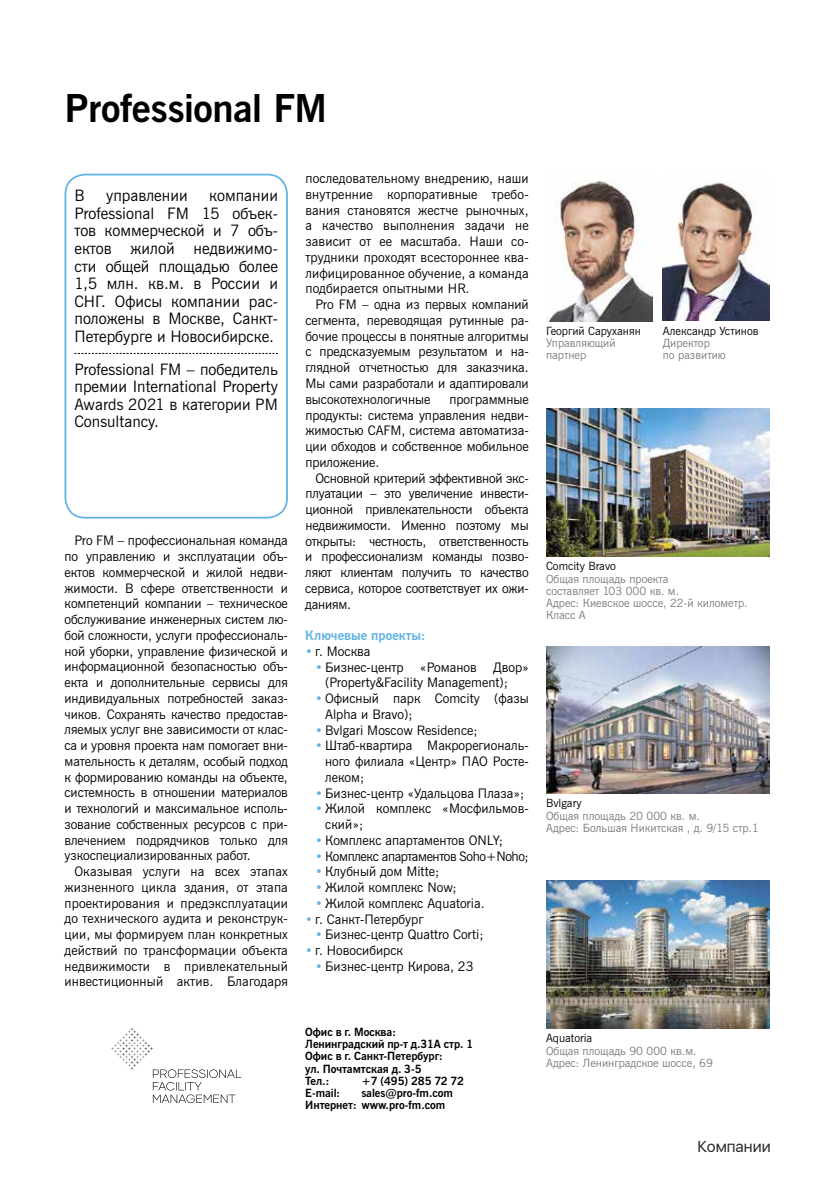
<style>
.page{position:relative;width:834px;height:1191px;background:#fff}
.page>*{position:absolute;margin:0;border:0;box-sizing:border-box;transform-origin:0 0}
.t1{font:38.5px "News Gothic C Bd BT";letter-spacing:-.01em;color:#000}
.t2{font:15.75px/17.5px "News Gothic CBT";color:#000;text-align:justify}
.t3{font:15.75px "SFUI Display";color:#292929}
.t4{font:13.12px/15.8px "News Gothic CBT";color:#000;text-align:justify}
.t5{font:13.12px "News Gothic CBT";letter-spacing:-.03em;color:#000}
.t6{font:13.12px "News Gothic C Bd BT";color:#61b2e4}
.t7{font:11.38px/12.2px "News Gothic CBT";color:#7c7c7c}
.t8{font:11.38px/12.2px "News Gothic C Bd BT";letter-spacing:-.005em;color:#000}
.t9{font:11.38px "News Gothic CBT";color:#000}
.s1{color:#61b2e4}
</style>
<div class="page">
<img style="left:546px;top:409px;width:223px;height:147px">
<img style="left:546px;top:646px;width:223px;height:147px">
<img style="left:547px;top:181px;width:105px;height:140px">
<img style="left:546px;top:881px;width:223px;height:147px">
<svg style="left:111px;top:1027px;width:130px;height:76px"></svg>
<img style="left:662px;top:182px;width:107px;height:139px">
<svg style="left:74px;top:353px;width:204px;height:1px"></svg>
<div style="left:64px;top:174px;width:224px;height:344px;border:2px solid #61b2e4;border-radius:20px"></div>
<h1 class="t1" style="left:64px;top:85px;width:264px">Professional FM</h1>
<p class="t2" style="left:74px;top:187px;width:12px">В</p>
<p class="t2" style="left:106px;top:187px;width:83px">управлении</p>
<p class="t2" style="left:74px;top:187px;width:205px;text-indent:135px">компании Professional FM 15 объек&shy;тов коммерческой и 7 объ&shy;ектов жилой недвижимо&shy;сти общей площадью более 1,5 млн. кв.м. в России и СНГ. Офисы компании рас&shy;положены в Москве, Санкт-Петербурге и Новосибирске.</p>
<p class="t2" style="left:74px;top:360px;width:205px">Professional FM – победитель премии International Property Awards 2021 в категории PM Consultancy.</p>
<p class="t4" style="left:64px;top:532px;width:225px;text-indent:10px">Pro FM – профессиональная команда по управлению и эксплуатации объ&shy;ектов коммерческой и жилой недви&shy;жимости. В сфере ответственности и компетенций компании – техническое обслуживание инженерных систем лю&shy;бой сложности, услуги профессиональ&shy;ной уборки, управление физической и информационной безопасностью объ&shy;екта и дополнительные сервисы для индивидуальных потребностей заказ&shy;чиков. Сохранять качество предостав&shy;ляемых услуг вне зависимости от клас&shy;са и уровня проекта нам помогает вни&shy;мательность к деталям, особый подход к формированию команды на объекте, системность в отношении материалов и технологий и максимальное исполь&shy;зование собственных ресурсов с при&shy;влечением подрядчиков только для узкоспециализированных работ.</p>
<p class="t4" style="left:64px;top:863px;width:225px;text-indent:10px">Оказывая услуги на всех этапах жизненного цикла здания, от этапа проектирования и предэксплуатации до технического аудита и реконструк&shy;ции, мы формируем план конкретных действий по трансформации объекта недвижимости в привлекательный инвестиционный актив. Благодаря</p>
<p class="t4" style="left:305px;top:170px;width:225px">последовательному внедрению, наши внутренние корпоративные требо&shy;вания становятся жестче рыночных, а качество выполнения задачи не зависит от ее масштаба. Наши со&shy;трудники проходят всестороннее ква&shy;лифицированное обучение, а команда подбирается опытными HR.</p>
<p class="t4" style="left:305px;top:296px;width:225px;text-indent:10px">Pro FM – одна из первых компаний сегмента, переводящая рутинные ра&shy;бочие процессы в понятные алгоритмы с предсказуемым результатом и на&shy;глядной отчетностью для заказчика.<br>Мы сами разработали и адаптировали высокотехнологичные</p>
<p class="t4" style="left:305px;top:391px;width:225px;text-indent:144px">программные продукты: система управления недви&shy;жимостью CAFM, система автоматиза&shy;ции обходов и собственное мобильное приложение.</p>
<p class="t4" style="left:305px;top:470px;width:225px;text-indent:10px">Основной критерий эффективной экс&shy;плуатации – это увеличение инвести&shy;ционной привлекательности объекта недвижимости. Именно поэтому мы открыты: честность, ответственность и профессионализм команды позво&shy;ляют клиентам получить то качество сервиса, которое соответствует их ожи&shy;даниям.</p>
<p class="t6" style="left:305px;top:627px;width:121px">Ключевые проекты:</p>
<p class="t4" style="left:305px;top:643px;width:67px"><span class="s1">•</span> г. Москва</p>
<p class="t4" style="left:315px;top:659px;width:90px"><span class="s1">•</span> Бизнес-центр</p>
<p class="t4" style="left:420px;top:659px;width:58px">«Романов</p>
<p class="t4" style="left:325px;top:659px;width:205px;text-indent:168px">Двор» (Property&amp;Facility Management);</p>
<p class="t4" style="left:325px;top:690px;width:205px;text-indent:-10px"><span class="s1">•</span> Офисный парк Comcity (фазы<br>Alpha и Bravo);</p>
<p class="t4" style="left:315px;top:722px;width:164px"><span class="s1">•</span> Bvlgari Moscow Residence;</p>
<p class="t4" style="left:325px;top:737px;width:205px;text-indent:-10px"><span class="s1">•</span> Штаб-квартира Макрорегиональ&shy;ного филиала «Центр» ПАО Росте&shy;леком;</p>
<p class="t4" style="left:315px;top:785px;width:210px"><span class="s1">•</span> Бизнес-центр «Удальцова Плаза»;</p>
<p class="t4" style="left:325px;top:800px;width:205px;text-indent:-10px"><span class="s1">•</span> Жилой комплекс «Мосфильмов&shy;ский»;</p>
<p class="t4" style="left:315px;top:832px;width:189px"><span class="s1">•</span> Комплекс апартаментов ONLY;</p>
<p class="t5" style="left:315px;top:848px;width:215px"><span class="s1">•</span> Комплекс апартаментов Soho+Noho;</p>
<p class="t4" style="left:315px;top:863px;width:125px"><span class="s1">•</span> Клубный дом Mitte;</p>
<p class="t4" style="left:315px;top:879px;width:143px"><span class="s1">•</span> Жилой комплекс Now;</p>
<p class="t4" style="left:315px;top:895px;width:171px"><span class="s1">•</span> Жилой комплекс Aquatoria.</p>
<p class="t4" style="left:305px;top:911px;width:119px"><span class="s1">•</span> г. Санкт-Петербург</p>
<p class="t4" style="left:315px;top:926px;width:170px"><span class="s1">•</span> Бизнес-центр Quattro Corti;</p>
<p class="t4" style="left:305px;top:942px;width:99px"><span class="s1">•</span> г. Новосибирск</p>
<p class="t4" style="left:315px;top:958px;width:160px"><span class="s1">•</span> Бизнес-центр Кирова, 23</p>
<p class="t8" style="left:305px;top:1025px;width:169px">Офис в г. Москва:<br>Ленинградский пр-т д.31А стр. 1<br>Офис в г. Санкт-Петербург:<br>ул. Почтамтская д. 3-5<br>Тел.:</p>
<p class="t8" style="left:361px;top:1074px;width:104px">+7 (495) 285 72 72</p>
<p class="t8" style="left:305px;top:1087px;width:149px;text-indent:56px">sales@pro-fm.com<br>Интернет: www.pro-fm.com</p>
<p class="t8" style="left:305px;top:1087px;width:36px">E-mail:</p>
<p class="t9" style="left:546px;top:324px;width:96px">Георгий Саруханян</p>
<p class="t7" style="left:546px;top:337px;width:71px">Управляющий партнер</p>
<p class="t9" style="left:662px;top:324px;width:97px">Александр Устинов</p>
<p class="t7" style="left:662px;top:337px;width:65px">Директор<br>по развитию</p>
<p class="t9" style="left:546px;top:559px;width:71px">Comcity Bravo</p>
<p class="t7" style="left:546px;top:572px;width:203px">Общая площадь проекта<br>составляет 103 000 кв. м.<br>Адрес: Киевское шоссе, 22-й километр.<br>Класс А</p>
<p class="t9" style="left:546px;top:796px;width:37px">Bvlgary</p>
<p class="t7" style="left:546px;top:809px;width:214px">Общая площадь 20 000 кв. м.<br>Адрес: Большая Никитская , д. 9/15 стр.1</p>
<p class="t9" style="left:546px;top:1031px;width:48px">Aquatoria</p>
<p class="t7" style="left:546px;top:1044px;width:168px">Общая площадь 90 000 кв.м.<br>Адрес: Ленинградское шоссе, 69</p>
<p class="t3" style="left:697px;top:1135px;width:75px">Компании</p>
</div>
